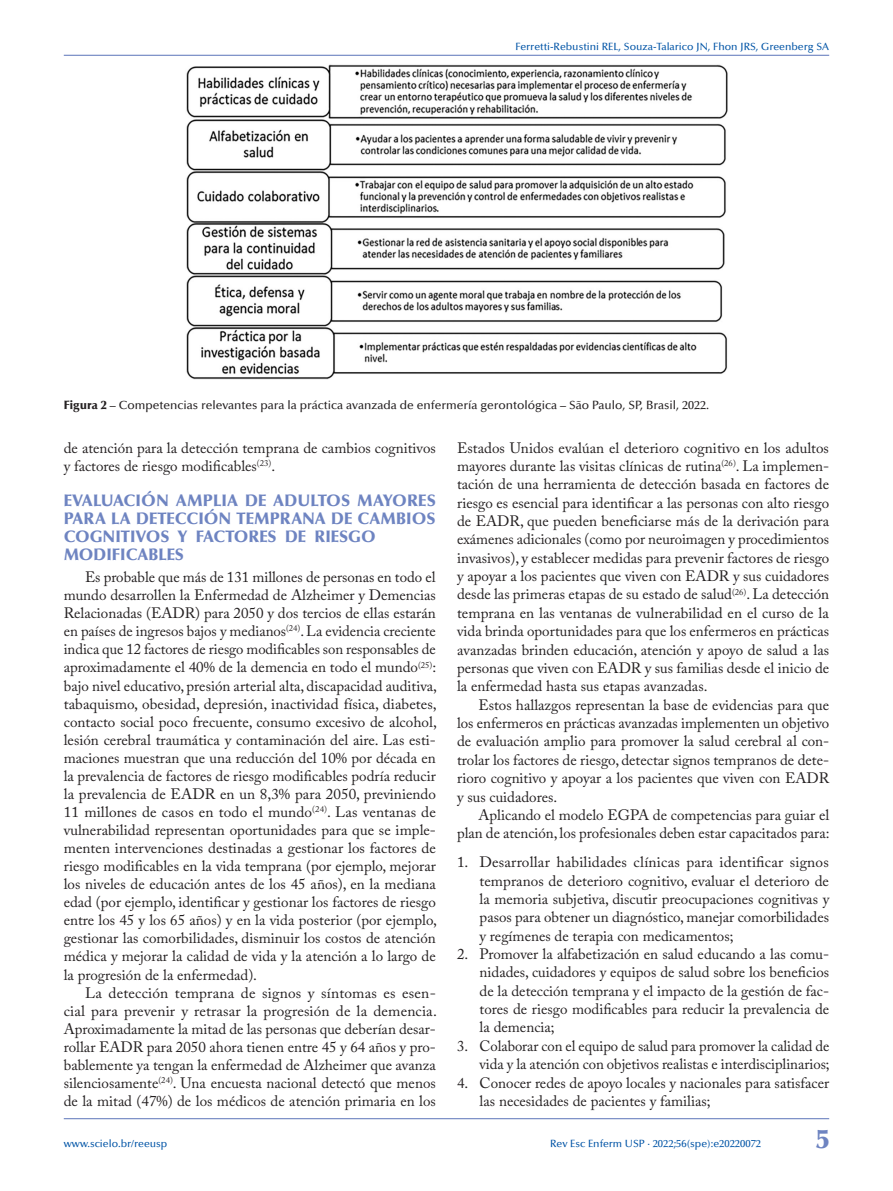
<style>
.page{position:relative;width:893px;height:1191px;background:#fff}
.page>*{position:absolute;margin:0;border:0;box-sizing:border-box;transform-origin:0 0}
.t1{font:900 27px "Optima LT";color:#6e84c1}
.Sub1{font:900 16.5px/18px "Optima LT";color:#6e84c1}
.Texto{font:15px/18px "Adobe Caslon Pro";color:#231f20;text-align:justify}
.nl_m{font:15px/18.3px "Adobe Caslon Pro";color:#231f20;text-align:justify}
.nl_f{font:15px/18.3px "Adobe Caslon Pro";color:#231f20;text-align:justify}
.Titulo_Tabela___Lege{font:500 12px "Optima LT";color:#231f20}
.t2{font:500 10.5px "Optima LT";color:#0154a6}
.s1{font-weight:900}
</style>
<div class="page">
<hr style="left:64px;top:1118px;width:765px;height:1px;background:#6e84c1">
<hr style="left:64px;top:55px;width:765px;height:1px;background:#6e84c1">
<img style="left:186px;top:64px;width:542px;height:316px">
<p class="t2" style="left:516px;top:40px;width:315px">Ferretti-Rebustini REL, Souza-Talarico JN, Fhon JRS, Greenberg SA</p>
<p class="Titulo_Tabela___Lege" style="left:64px;top:398px;width:647px"><span class="s1">Figura 2</span> – Competencias relevantes para la práctica avanzada de enfermería gerontológica – São Paulo, SP, Brasil, 2022.</p>
<p class="Texto" style="left:64px;top:438px;width:373px">de atención para la detección temprana de cambios cognitivos y factores de riesgo modificables<sup>(23)</sup>.</p>
<p class="Sub1" style="left:64px;top:491px;width:374px">EVALUACIÓN AMPLIA DE ADULTOS MAYORES<br>PARA LA DETECCIÓN TEMPRANA DE CAMBIOS<br>COGNITIVOS Y FACTORES DE RIESGO<br>MODIFICABLES</p>
<p class="Texto" style="left:64px;top:568px;width:375px;text-indent:21px">Es probable que más de 131 millones de personas en todo el mundo desarrollen la Enfermedad de Alzheimer y Demencias Relacionadas (EADR) para 2050 y dos tercios de ellas estarán en países de ingresos bajos y medianos<sup>(24)</sup>. La evidencia creciente indica que 12 factores de riesgo modificables son responsables de aproximadamente el 40% de la demencia en todo el mundo<sup>(25)</sup>: bajo nivel educativo, presión arterial alta, discapacidad auditiva, tabaquismo, obesidad, depresión, inactividad física, diabetes, contacto social poco frecuente, consumo excesivo de alcohol, lesión cerebral traumática y contaminación del aire. Las esti&shy;maciones muestran que una reducción del 10% por década en la prevalencia de factores de riesgo modificables podría reducir la prevalencia de EADR en un 8,3% para 2050, previniendo 11 millones de casos en todo el mundo<sup>(24)</sup>. Las ventanas de vulnerabilidad representan oportunidades para que se imple&shy;menten intervenciones destinadas a gestionar los factores de riesgo modificables en la vida temprana (por ejemplo, mejorar los niveles de educación antes de los 45 años), en la mediana edad (por ejemplo, identificar y gestionar los factores de riesgo entre los 45 y los 65 años) y en la vida posterior (por ejemplo, gestionar las comorbilidades, disminuir los costos de atención médica y mejorar la calidad de vida y la atención a lo largo de la progresión de la enfermedad).</p>
<p class="Texto" style="left:64px;top:983px;width:375px;text-indent:21px">La detección temprana de signos y síntomas es esen&shy;cial para prevenir y retrasar la progresión de la demencia.<br>Aproximadamente la mitad de las personas que deberían desar&shy;rollar EADR para 2050 ahora tienen entre 45 y 64 años y pro&shy;bablemente ya tengan la enfermedad de Alzheimer que avanza silenciosamente<sup>(24)</sup>. Una encuesta nacional detectó que menos de la mitad (47%) de los médicos de atención primaria en los</p>
<p class="Texto" style="left:457px;top:438px;width:374px">Estados Unidos evalúan el deterioro cognitivo en los adultos mayores durante las visitas clínicas de rutina<sup>(26)</sup>. La implemen&shy;tación de una herramienta de detección basada en factores de riesgo es esencial para identificar a las personas con alto riesgo de EADR, que pueden beneficiarse más de la derivación para exámenes adicionales (como por neuroimagen y procedimientos invasivos), y establecer medidas para prevenir factores de riesgo y apoyar a los pacientes que viven con EADR y sus cuidadores desde las primeras etapas de su estado de salud<sup>(26)</sup>. La detección temprana en las ventanas de vulnerabilidad en el curso de la vida brinda oportunidades para que los enfermeros en prácticas avanzadas brinden educación, atención y apoyo de salud a las personas que viven con EADR y sus familias desde el inicio de la enfermedad hasta sus etapas avanzadas.</p>
<p class="Texto" style="left:457px;top:695px;width:374px;text-indent:21px">Estos hallazgos representan la base de evidencias para que los enfermeros en prácticas avanzadas implementen un objetivo de evaluación amplio para promover la salud cerebral al con&shy;trolar los factores de riesgo, detectar signos tempranos de dete&shy;rioro cognitivo y apoyar a los pacientes que viven con EADR y sus cuidadores.</p>
<p class="Texto" style="left:457px;top:805px;width:374px;text-align:right">Aplicando el modelo EGPA de competencias para guiar el plan de atención, los profesionales deben estar capacitados para:</p>
<p class="nl_f" style="left:480px;top:852px;width:351px;text-indent:-22px">1. Desarrollar habilidades clínicas para identificar signos tempranos de deterioro cognitivo, evaluar el deterioro de la memoria subjetiva, discutir preocupaciones cognitivas y pasos para obtener un diagnóstico, manejar comorbilidades y regímenes de terapia con medicamentos;</p>
<p class="nl_m" style="left:480px;top:944px;width:351px;text-indent:-22px">2. Promover la alfabetización en salud educando a las comu&shy;nidades, cuidadores y equipos de salud sobre los beneficios de la detección temprana y el impacto de la gestión de fac&shy;tores de riesgo modificables para reducir la prevalencia de la demencia;</p>
<p class="nl_m" style="left:457px;top:1036px;width:374px;text-align:right">3. Colaborar con el equipo de salud para promover la calidad de vida y la atención con objetivos realistas e interdisciplinarios;</p>
<p class="nl_m" style="left:480px;top:1073px;width:351px;text-indent:-22px">4. Conocer redes de apoyo locales y nacionales para satisfacer las necesidades de pacientes y familias;</p>
<p class="t2" style="left:64px;top:1137px;width:105px">www.scielo.br/reeusp</p>
<p class="t2" style="left:550px;top:1137px;width:213px">Rev Esc Enferm USP · 2022;56(spe):e20220072</p>
<h1 class="t1" style="left:816px;top:1123px;width:15px">5</h1>
</div>
